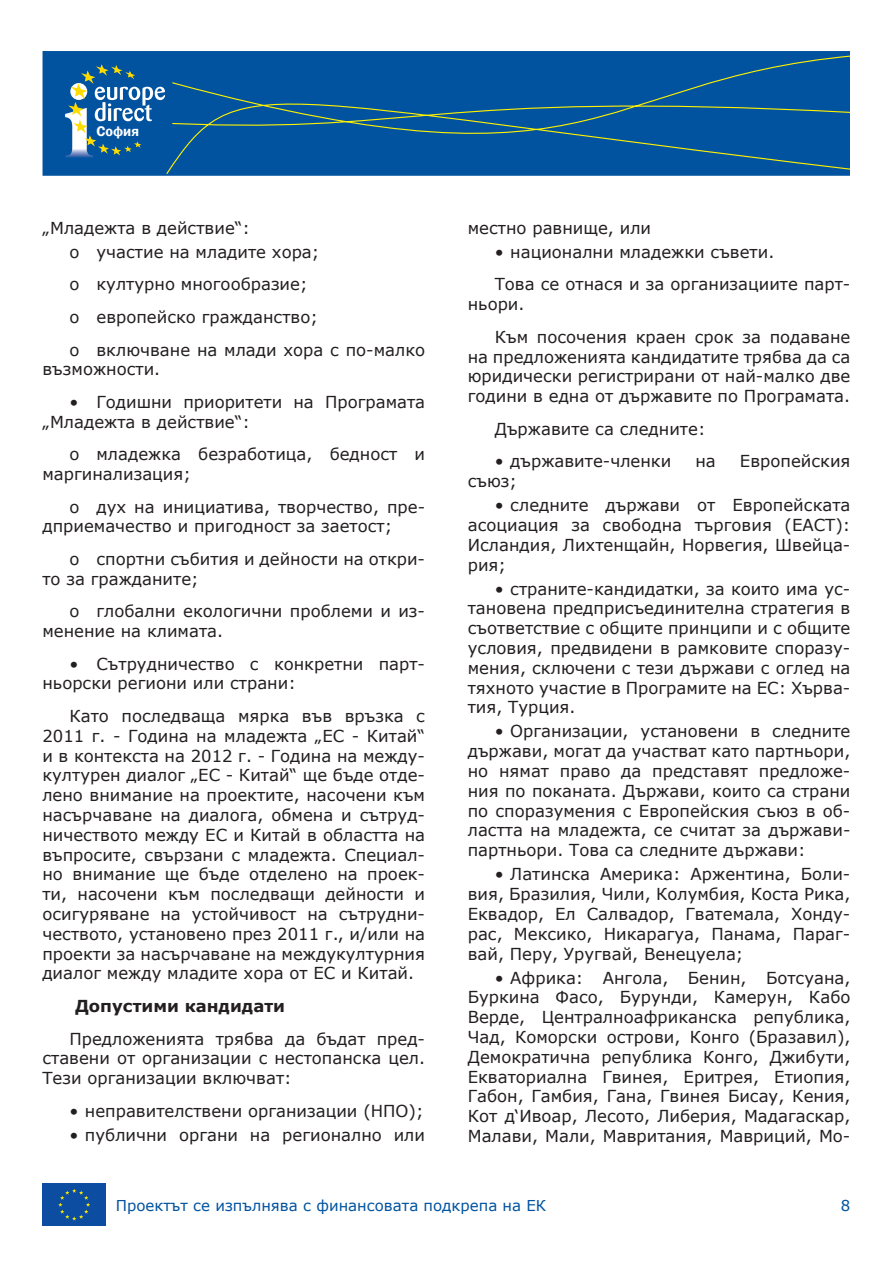
<style>
.page{position:relative;width:893px;height:1263px;background:#fff}
.page>*{position:absolute;margin:0;border:0;box-sizing:border-box;transform-origin:0 0}
.t1{font:16.5px/19.8px "Verdana";color:#231f20}
.t2{font:700 16.5px "Verdana";color:#231f20}
.t3{font:15px "Verdana";color:#0153a0}
.t4{font:600 14.25px "Franklin Gothic";color:#fff}
</style>
<div class="page">
<div style="left:43px;top:51px;width:807px;height:125px;background:#0153a0"></div>
<svg style="left:128px;top:55px;width:722px;height:121px"></svg>
<div style="left:57px;top:57px;width:115px;height:110px;background:#0153a0;border-radius:10px"></div>
<svg style="left:65px;top:64px;width:100px;height:94px"></svg>
<div style="left:43px;top:1183px;width:63px;height:43px;background:#0d4da1"></div>
<svg style="left:58px;top:1189px;width:32px;height:31px"></svg>
<p class="t4" style="left:96px;top:123px;width:44px">София</p>
<p class="t1" style="left:70px;top:216px;width:251px;line-height:24px;text-indent:-27px">„Младежта в действие“:<br>o участие на младите хора;</p>
<p class="t1" style="left:70px;top:268px;width:357px;line-height:32.5px">o културно многообразие;<br>o европейско гражданство;<br>o включване на млади хора с по-малко</p>
<p class="t1" style="left:42px;top:359px;width:119px">възможности.</p>
<p class="t1" style="left:42px;top:392px;width:384px;text-indent:27px">• Годишни приоритети на Програмата „Младежта в действие“:</p>
<p class="t1" style="left:42px;top:444px;width:384px;text-indent:27px">o младежка безработица, бедност и маргинализация;</p>
<p class="t1" style="left:42px;top:496px;width:384px;text-indent:27px">o дух на инициатива, творчество, пре&shy;дприемачество и пригодност за заетост;</p>
<p class="t1" style="left:42px;top:549px;width:384px;text-indent:27px">o спортни събития и дейности на откри&shy;то за гражданите;</p>
<p class="t1" style="left:42px;top:601px;width:384px;text-indent:27px">o глобални екологични проблеми и из&shy;менение на климата.</p>
<p class="t1" style="left:42px;top:654px;width:384px;text-indent:27px">• Сътрудничество с конкретни парт&shy;ньорски региони или страни:</p>
<p class="t1" style="left:42px;top:706px;width:384px;text-align:justify;text-indent:27px">Като последваща мярка във връзка с 2011 г. - Година на младежта „ЕС - Китай“ и в контекста на 2012 г. - Година на между&shy;културен диалог „ЕС - Китай“ ще бъде отде&shy;лено внимание на проектите, насочени към насърчаване на диалога, обмена и сътруд&shy;ничеството между ЕС и Китай в областта на въпросите, свързани с младежта. Специал&shy;но внимание ще бъде отделено на проек&shy;ти, насочени към последващи дейности и осигуряване на устойчивост на сътрудни&shy;чеството, установено през 2011 г., и/или на проекти за насърчаване на междукултурния диалог между младите хора от ЕС и Китай.</p>
<p class="t2" style="left:75px;top:994px;width:212px">Допустими кандидати</p>
<p class="t1" style="left:42px;top:1028px;width:384px;text-align:justify;text-indent:27px">Предложенията трябва да бъдат пред&shy;ставени от организации с нестопанска цел.<br>Тези организации включват:</p>
<p class="t1" style="left:69px;top:1101px;width:356px">• неправителствени организации (НПО);</p>
<p class="t1" style="left:69px;top:1125px;width:357px">• публични органи на регионално или</p>
<p class="t1" style="left:468px;top:218px;width:185px">местно равнище, или</p>
<p class="t1" style="left:495px;top:235px;width:357px;line-height:32.5px">• национални младежки съвети.<br>Това се отнася и за организациите парт-</p>
<p class="t1" style="left:495px;top:288px;width:357px;line-height:32.5px;text-indent:-27px">ньори.<br>Към посочения краен срок за подаване</p>
<p class="t1" style="left:468px;top:346px;width:384px;text-align:justify">на предложенията кандидатите трябва да са юридически регистрирани от най-малко две години в една от държавите по Програмата.</p>
<p class="t1" style="left:495px;top:419px;width:212px">Държавите са следните:</p>
<p class="t1" style="left:495px;top:451px;width:178px">• държавите-членки</p>
<p class="t1" style="left:695px;top:451px;width:22px">на</p>
<p class="t1" style="left:740px;top:451px;width:112px">Европейския</p>
<p class="t1" style="left:468px;top:471px;width:51px">съюз;</p>
<p class="t1" style="left:468px;top:495px;width:384px;text-align:justify;text-indent:27px">• следните държави от Европейската асоциация за свободна търговия (ЕАСТ):<br>Исландия, Лихтенщайн, Норвегия, Швейца&shy;рия;</p>
<p class="t1" style="left:468px;top:578px;width:384px;text-align:justify;text-indent:27px">• страните-кандидатки, за които има ус&shy;тановена предприсъединителна стратегия в съответствие с общите принципи и с общите условия, предвидени в рамковите споразу&shy;мения, сключени с тези държави с оглед на тяхното участие в Програмите на ЕС: Хърва&shy;тия, Турция.</p>
<p class="t1" style="left:468px;top:721px;width:384px;text-align:justify;text-indent:27px">• Организации, установени в следните държави, могат да участват като партньори, но нямат право да представят предложе&shy;ния по поканата. Държави, които са страни по споразумения с Европейския съюз в об&shy;ластта на младежта, се считат за държави&shy;партньори. Това са следните държави:</p>
<p class="t1" style="left:468px;top:864px;width:384px;text-align:justify;text-indent:27px">• Латинска Америка: Аржентина, Боли&shy;вия, Бразилия, Чили, Колумбия, Коста Рика, Еквадор, Ел Салвадор, Гватемала, Хонду&shy;рас, Мексико, Никарагуа, Панама, Параг&shy;вай, Перу, Уругвай, Венецуела;</p>
<p class="t1" style="left:468px;top:967px;width:384px;text-align:justify;text-indent:27px">• Африка: Ангола, Бенин, Ботсуана, Буркина Фасо, Бурунди, Камерун, Кабо Верде, Централноафриканска република, Чад, Коморски острови, Конго (Бразавил), Демократична република Конго, Джибути, Екваториална Гвинея, Еритрея, Етиопия, Габон, Гамбия, Гана, Гвинея Бисау, Кения, Кот д‘Ивоар, Лесото, Либерия, Мадагаскар, Малави, Мали, Мавритания, Мавриций, Мо-</p>
<p class="t3" style="left:116px;top:1195px;width:432px">Проектът се изпълнява с финансовата подкрепа на ЕК</p>
<p class="t3" style="left:841px;top:1195px;width:11px">8</p>
</div>
